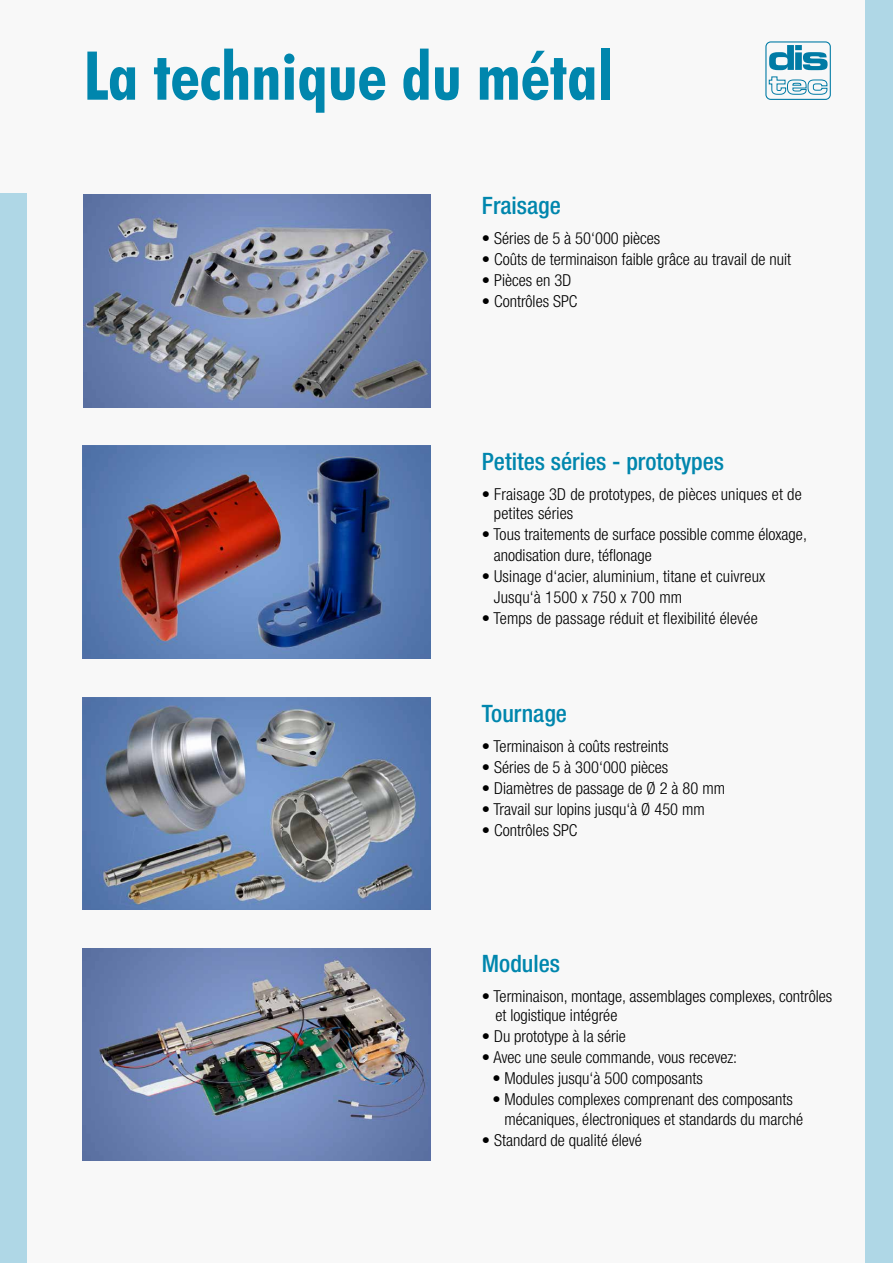
<style>
.page{position:relative;width:893px;height:1263px;background:#fff}
.page>*{position:absolute;margin:0;border:0;box-sizing:border-box;transform-origin:0 0}
.t1{font:700 condensed 67.5px "Futura BT";color:#0086ad}
.t2{font:500 condensed 24px "Helvetica Neue";color:#0086ad}
.t3{font:300 condensed 16.5px/19.5px "Helvetica Neue";color:#000}
</style>
<div class="page">
<div style="left:0;top:0;width:892px;height:1263px;background:#f8f8f8"></div>
<div style="left:865px;top:0;width:28px;height:1263px;background:#afd7e6"></div>
<div style="left:0;top:193px;width:27px;height:1070px;background:#afd7e6"></div>
<svg style="left:765px;top:41px;width:66px;height:59px"></svg>
<img style="left:84px;top:194px;width:347px;height:213px">
<img style="left:83px;top:697px;width:347px;height:212px">
<img style="left:83px;top:948px;width:347px;height:213px">
<img style="left:83px;top:446px;width:347px;height:212px">
<h1 class="t1" style="left:84px;top:35px;width:531px">La technique du métal</h1>
<h2 class="t2" style="left:482px;top:192px;width:80px">Fraisage</h2>
<p class="t3" style="left:482px;top:229px;width:180px">• Séries de 5 à 50‘000 pièces</p>
<p class="t3" style="left:482px;top:250px;width:311px">• Coûts de terminaison faible grâce au travail de nuit</p>
<p class="t3" style="left:482px;top:271px;width:91px">• Pièces en 3D</p>
<p class="t3" style="left:482px;top:292px;width:97px">• Contrôles SPC</p>
<h2 class="t2" style="left:482px;top:447px;width:244px">Petites séries - prototypes</h2>
<p class="t3" style="left:494px;top:484px;width:309px;text-indent:-12px">• Fraisage 3D de prototypes, de pièces uniques et de petites séries</p>
<p class="t3" style="left:494px;top:524px;width:315px;line-height:21px;text-indent:-12px">• Tous traitements de surface possible comme éloxage, anodisation dure, téflonage</p>
<p class="t3" style="left:494px;top:566px;width:273px;line-height:21px;text-indent:-12px">• Usinage d‘acier, aluminium, titane et cuivreux<br>Jusqu‘à 1500 x 750 x 700 mm</p>
<p class="t3" style="left:482px;top:609px;width:277px">• Temps de passage réduit et flexibilité élevée</p>
<h2 class="t2" style="left:482px;top:699px;width:87px">Tournage</h2>
<p class="t3" style="left:482px;top:736px;width:188px">• Terminaison à coûts restreints</p>
<p class="t3" style="left:482px;top:757px;width:188px">• Séries de 5 à 300‘000 pièces</p>
<p class="t3" style="left:482px;top:778px;width:245px">• Diamètres de passage de Ø 2 à 80 mm</p>
<p class="t3" style="left:482px;top:799px;width:224px">• Travail sur lopins jusqu‘à Ø 450 mm</p>
<p class="t3" style="left:482px;top:820px;width:97px">• Contrôles SPC</p>
<h2 class="t2" style="left:482px;top:949px;width:80px">Modules</h2>
<p class="t3" style="left:495px;top:986px;width:338px;text-indent:-13px">• Terminaison, montage, assemblages complexes, contrôles et logistique intégrée</p>
<p class="t3" style="left:482px;top:1026px;width:145px">• Du prototype à la série</p>
<p class="t3" style="left:482px;top:1047px;width:257px">• Avec une seule commande, vous recevez:</p>
<p class="t3" style="left:492px;top:1068px;width:212px">• Modules jusqu‘à 500 composants</p>
<p class="t3" style="left:504px;top:1089px;width:300px;text-indent:-12px">• Modules complexes comprenant des composants mécaniques, électroniques et standards du marché</p>
<p class="t3" style="left:482px;top:1130px;width:161px">• Standard de qualité élevé</p>
</div>
